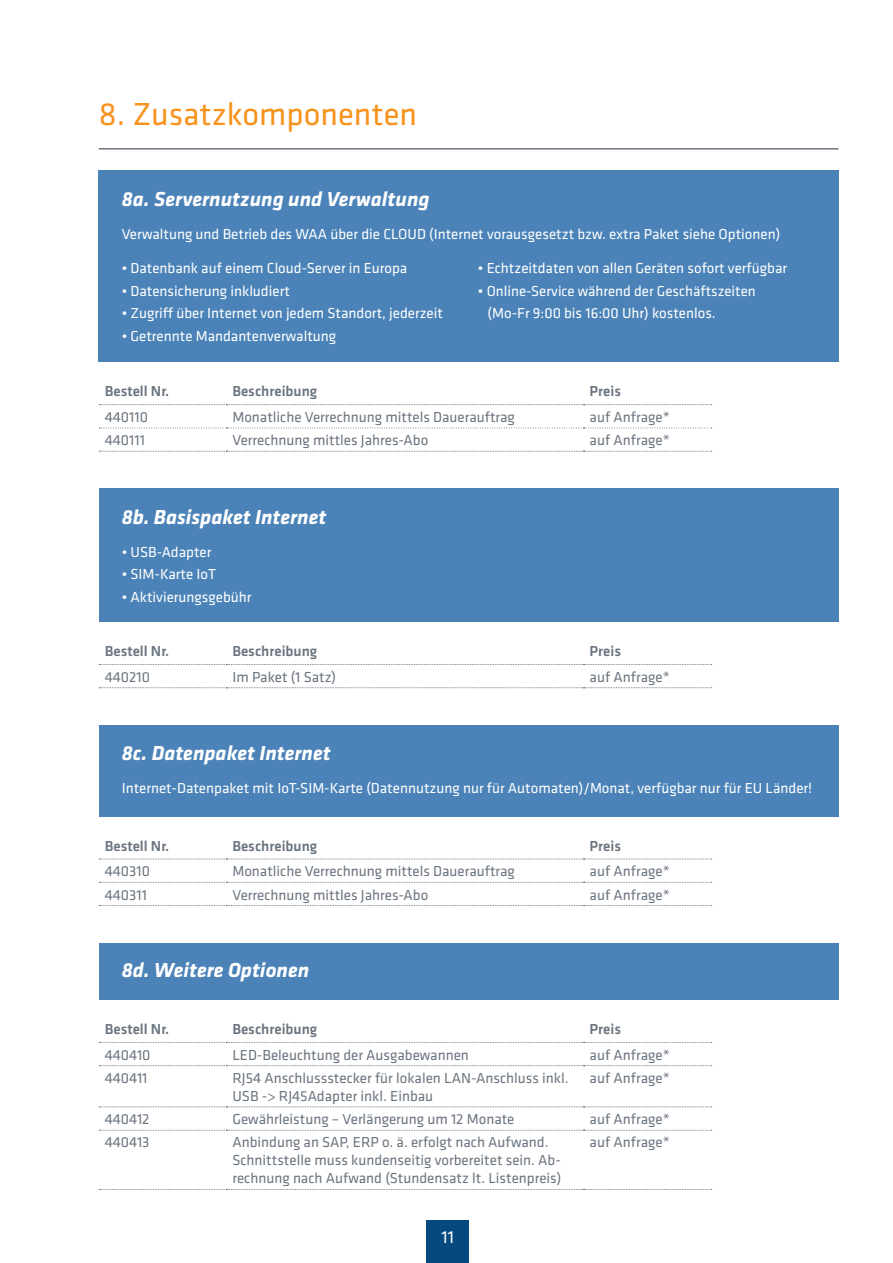
<style>
.page{position:relative;width:893px;height:1263px;background:#fff}
.page>*{position:absolute;margin:0;border:0;box-sizing:border-box;transform-origin:0 0}
.t1{font:33px "Klavika";color:#f7931d}
.t2{font:italic 700 21px "Klavika";color:#fff}
.t3{font:18px "Klavika";color:#fff}
.t4{font:15px/18px "Klavika";color:#6b7580}
.t5{font:15px/22.5px "Klavika";color:#fff}
.t6{font:500 15px "Klavika";color:#6b7580}
</style>
<div class="page">
<div style="left:426px;top:1220px;width:43px;height:43px;background:#044a80"></div>
<hr style="left:99px;top:148px;width:740px;height:2px;background:#6b7580">
<div style="left:99px;top:489px;width:740px;height:133px;background:#4b83b8"></div>
<svg style="left:99px;top:664px;width:613px;height:1px"></svg>
<svg style="left:99px;top:687px;width:613px;height:1px"></svg>
<div style="left:99px;top:725px;width:740px;height:91px;background:#4b83b8"></div>
<svg style="left:99px;top:859px;width:613px;height:1px"></svg>
<svg style="left:99px;top:905px;width:613px;height:1px"></svg>
<svg style="left:99px;top:882px;width:613px;height:1px"></svg>
<svg style="left:99px;top:428px;width:613px;height:1px"></svg>
<svg style="left:99px;top:404px;width:613px;height:1px"></svg>
<svg style="left:99px;top:451px;width:613px;height:1px"></svg>
<div style="left:99px;top:171px;width:740px;height:191px;background:#4b83b8"></div>
<div style="left:99px;top:943px;width:740px;height:57px;background:#4b83b8"></div>
<svg style="left:99px;top:1042px;width:613px;height:1px"></svg>
<svg style="left:99px;top:1065px;width:613px;height:1px"></svg>
<svg style="left:99px;top:1106px;width:613px;height:1px"></svg>
<svg style="left:99px;top:1130px;width:613px;height:1px"></svg>
<svg style="left:99px;top:1189px;width:613px;height:1px"></svg>
<h1 class="t1" style="left:99px;top:96px;width:320px">8. Zusatzkomponenten</h1>
<h2 class="t2" style="left:122px;top:188px;width:309px">8a. Servernutzung und Verwaltung</h2>
<p class="t5" style="left:122px;top:223px;width:660px">Verwaltung und Betrieb des WAA über die CLOUD (Internet vorausgesetzt bzw. extra Paket siehe Optionen)</p>
<p class="t5" style="left:122px;top:257px;width:287px">• Datenbank auf einem Cloud-Server in Europa</p>
<p class="t5" style="left:122px;top:280px;width:170px">• Datensicherung inkludiert</p>
<p class="t5" style="left:122px;top:302px;width:323px">• Zugriff über Internet von jedem Standort, jederzeit</p>
<p class="t5" style="left:122px;top:325px;width:216px">• Getrennte Mandantenverwaltung</p>
<p class="t5" style="left:478px;top:257px;width:311px">• Echtzeitdaten von allen Geräten sofort verfügbar</p>
<p class="t5" style="left:488px;top:280px;width:270px;text-indent:-10px">• Online-Service während der Geschäftszeiten (Mo-Fr 9:00 bis 16:00 Uhr) kostenlos.</p>
<p class="t6" style="left:105px;top:383px;width:66px">Bestell Nr.</p>
<p class="t6" style="left:232px;top:383px;width:86px">Beschreibung</p>
<p class="t6" style="left:590px;top:383px;width:33px">Preis</p>
<p class="t4" style="left:105px;top:408px;width:45px">440110</p>
<p class="t4" style="left:232px;top:408px;width:284px">Monatliche Verrechnung mittels Dauerauftrag</p>
<p class="t4" style="left:590px;top:408px;width:82px">auf Anfrage*</p>
<p class="t4" style="left:105px;top:431px;width:42px">440111</p>
<p class="t4" style="left:232px;top:431px;width:197px">Verrechnung mittles Jahres-Abo</p>
<p class="t4" style="left:590px;top:431px;width:82px">auf Anfrage*</p>
<h2 class="t2" style="left:122px;top:505px;width:206px">8b. Basispaket Internet</h2>
<p class="t5" style="left:122px;top:541px;width:91px">• USB-Adapter</p>
<p class="t5" style="left:122px;top:563px;width:96px">• SIM-Karte IoT</p>
<p class="t5" style="left:122px;top:586px;width:131px">• Aktivierungsgebühr</p>
<p class="t6" style="left:105px;top:643px;width:66px">Bestell Nr.</p>
<p class="t6" style="left:232px;top:643px;width:86px">Beschreibung</p>
<p class="t6" style="left:590px;top:643px;width:33px">Preis</p>
<p class="t4" style="left:105px;top:668px;width:47px">440210</p>
<p class="t4" style="left:232px;top:668px;width:105px">Im Paket (1 Satz)</p>
<p class="t4" style="left:590px;top:668px;width:82px">auf Anfrage*</p>
<h2 class="t2" style="left:122px;top:742px;width:210px">8c. Datenpaket Internet</h2>
<p class="t5" style="left:122px;top:777px;width:692px">Internet-Datenpaket mit IoT-SIM-Karte (Datennutzung nur für Automaten)/Monat, verfügbar nur für EU Länder!</p>
<p class="t6" style="left:105px;top:838px;width:66px">Bestell Nr.</p>
<p class="t6" style="left:232px;top:838px;width:86px">Beschreibung</p>
<p class="t6" style="left:590px;top:838px;width:33px">Preis</p>
<p class="t4" style="left:105px;top:862px;width:47px">440310</p>
<p class="t4" style="left:232px;top:862px;width:284px">Monatliche Verrechnung mittels Dauerauftrag</p>
<p class="t4" style="left:590px;top:862px;width:82px">auf Anfrage*</p>
<p class="t4" style="left:105px;top:886px;width:44px">440311</p>
<p class="t4" style="left:232px;top:886px;width:197px">Verrechnung mittles Jahres-Abo</p>
<p class="t4" style="left:590px;top:886px;width:82px">auf Anfrage*</p>
<h2 class="t2" style="left:122px;top:958px;width:189px">8d. Weitere Optionen</h2>
<p class="t6" style="left:105px;top:1021px;width:66px">Bestell Nr.</p>
<p class="t6" style="left:232px;top:1021px;width:86px">Beschreibung</p>
<p class="t6" style="left:590px;top:1021px;width:33px">Preis</p>
<p class="t4" style="left:105px;top:1046px;width:47px">440410</p>
<p class="t4" style="left:232px;top:1046px;width:238px">LED-Beleuchtung der Ausgabewannen</p>
<p class="t4" style="left:590px;top:1046px;width:82px">auf Anfrage*</p>
<p class="t4" style="left:105px;top:1069px;width:44px">440411</p>
<p class="t4" style="left:232px;top:1069px;width:338px">RJ54 Anschlussstecker für lokalen LAN-Anschluss inkl.<br>USB -&gt; RJ45Adapter inkl. Einbau</p>
<p class="t4" style="left:590px;top:1069px;width:82px">auf Anfrage*</p>
<p class="t4" style="left:105px;top:1110px;width:46px">440412</p>
<p class="t4" style="left:232px;top:1110px;width:284px">Gewährleistung – Verlängerung um 12 Monate</p>
<p class="t4" style="left:590px;top:1110px;width:82px">auf Anfrage*</p>
<p class="t4" style="left:105px;top:1134px;width:46px">440413</p>
<p class="t4" style="left:232px;top:1134px;width:330px">Anbindung an SAP, ERP o. ä. erfolgt nach Aufwand.<br>Schnittstelle muss kundenseitig vorbereitet sein. Ab&shy;rechnung nach Aufwand (Stundensatz lt. Listenpreis)</p>
<p class="t4" style="left:590px;top:1134px;width:82px">auf Anfrage*</p>
<p class="t3" style="left:441px;top:1227px;width:14px">11</p>
</div>
